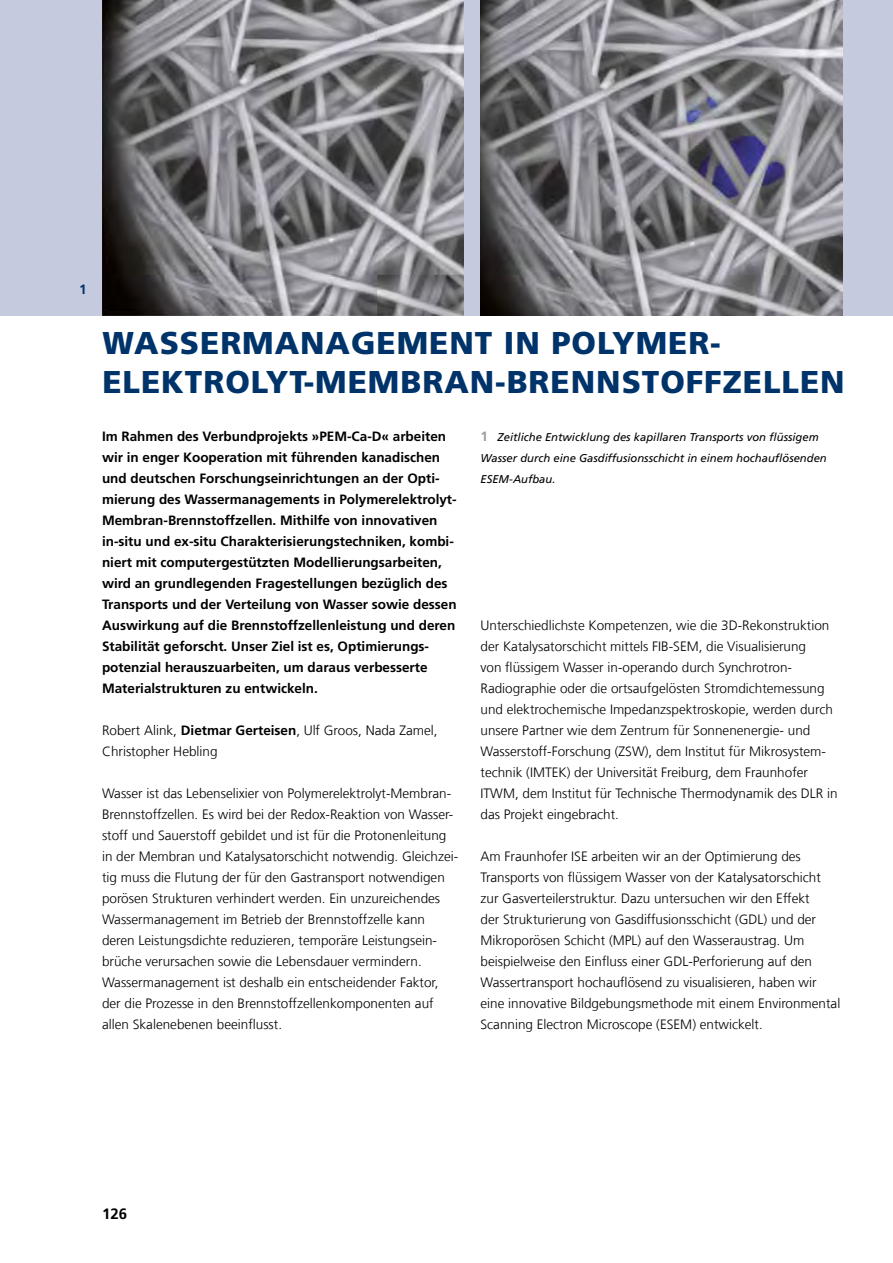
<style>
.page{position:relative;width:893px;height:1263px;background:#fff}
.page>*{position:absolute;margin:0;border:0;box-sizing:border-box;transform-origin:0 0}
.t1{font:900 31.5px "Frutiger LT Com";letter-spacing:.03em;color:#00336a}
.t2{font:700 15px "Frutiger LT Com";color:#000}
.t3{font:300 13.5px/21px "Frutiger LT Com";color:#000}
.t4{font:700 13.5px/21px "Frutiger LT Com";color:#000}
.t5{font:700 13.5px "Frutiger LT Com";color:#00336a}
.t6{font:italic 11.25px/21px "Frutiger LT Com";color:#000}
.s1{font-weight:700;font-style:normal;font-size:13.5px;color:#9d9d9c}
.s2{font-weight:700}
</style>
<div class="page">
<div style="left:0;top:0;width:893px;height:315px;background:#c5cadf"></div>
<img style="left:102px;top:0;width:361px;height:315px">
<img style="left:481px;top:0;width:361px;height:315px">
<p class="t5" style="left:79px;top:282px;width:9px">1</p>
<h1 class="t1" style="left:102px;top:324px;width:123px">WASSERMANAGEMENT</h1>
<h1 class="t1" style="left:504px;top:324px;width:148px">IN POLYMER--</h1>
<h1 class="t1" style="left:102px;top:363px;width:20px">ELE</h1>
<h1 class="t1" style="left:161px;top:363px;width:42px">K-TROL</h1>
<h1 class="t1" style="left:266px;top:363px;width:78px">YT-MEM</h1>
<h1 class="t1" style="left:400px;top:363px;width:46px">BRAN</h1>
<h1 class="t1" style="left:495px;top:363px;width:57px">-BRENN</h1>
<h1 class="t1" style="left:622px;top:363px;width:41px">STOFF</h1>
<h1 class="t1" style="left:723px;top:363px;width:41px">ZELLEN</h1>
<p class="t6" style="left:480px;top:427px;width:348px"><span class="s1">1</span> Zeitliche Entwicklung des kapillaren Transports von flüssigem<br>Wasser durch eine Gasdiffusionsschicht in einem hochauflösenden<br>ESEM-Aufbau.</p>
<p class="t4" style="left:102px;top:426px;width:356px">Im Rahmen des Verbundprojekts »PE M-Ca-D« arbeiten wir in enger Kooperation mit führenden kanadischen und deutschen Forschungseinrichtungen an der Opti&shy;mierung des Wassermanagements in Polymerelektrolyt-Membran-Brennstoffzellen. Mithilfe von innovativen in-situ und ex-situ Charakterisierungstechniken, kombi&shy;niert mit computergestützten Modellierungsarbeiten, wird an grundlegenden Fragestellungen bezüglich des Transports und der Verteilung von Wasser sowie dessen Auswirkung auf die Brennstoffzellenleistung und deren Stabilität geforscht. Unser Ziel ist es, Optimierungs&shy;potenzial herauszuarbeiten, um daraus verbesserte Materialstrukturen zu entwickeln.</p>
<p class="t3" style="left:102px;top:720px;width:337px">Robert Alink, <span class="s2">Dietmar Gerteisen</span>, Ulf Groos, Nada Zamel,<br>Christopher Hebling</p>
<p class="t3" style="left:102px;top:783px;width:358px">Wasser ist das Lebenselixier von Polymerelektrolyt-Membran-Brennstoffzellen. Es wird bei der Redox-Reaktion von Wasser&shy;stoff und Sauerstoff gebildet und ist für die Protonenleitung in der Membran und Katalysatorschicht notwendig. Gleichzei&shy;tig muss die Flutung der für den Gastransport notwendigen porösen Strukturen verhindert werden. Ein unzureichendes Wassermanagement im Betrieb der Brennstoffzelle kann deren Leistungsdichte reduzieren, temporäre Leistungsein&shy;brüche verursachen sowie die Lebensdauer vermindern.<br>Wassermanagement ist deshalb ein entscheidender Faktor, der die Prozesse in den Brennstoffzellenkomponenten auf allen Skalenebenen beeinflusst.</p>
<p class="t3" style="left:480px;top:615px;width:359px">Unterschiedlichste Kompetenzen, wie die 3D-Rekonstruktion der Katalysatorschicht mittels FIB-SEM, die Visualisierung<br>von flüssigem Wasser in-operando durch Synchrotron-Radiographie oder die ortsaufgelösten Stromdichtemessung und elektrochemische Impedanzspektroskopie, werden durch unsere Partner wie dem Zentrum für Sonnenenergie- und Wasserstoff-Forschung (ZSW), dem Institut für Mikrosystem&shy;technik (IMTEK) der Universität Freiburg, dem Fraunhofer ITWM, dem Institut für Technische Thermodynamik des DLR in das Projekt eingebracht.</p>
<p class="t3" style="left:480px;top:846px;width:361px">Am Fraunhofer ISE arbeiten wir an der Optimierung des Transports von flüssigem Wasser von der Katalysatorschicht zur Gasverteilerstruktur. Dazu untersuchen wir den Effekt<br>der Strukturierung von Gasdiffusionsschicht (GDL) und der Mikroporösen Schicht (MPL) auf den Wasseraustrag. Um beispielweise den Einfluss einer GDL-Perforierung auf den Wassertransport hochauflösend zu visualisieren, haben wir eine innovative Bildgebungsmethode mit einem Environmental Scanning Electron Microscope (ESEM) entwickelt.</p>
<p class="t2" style="left:102px;top:1205px;width:27px">126</p>
</div>
